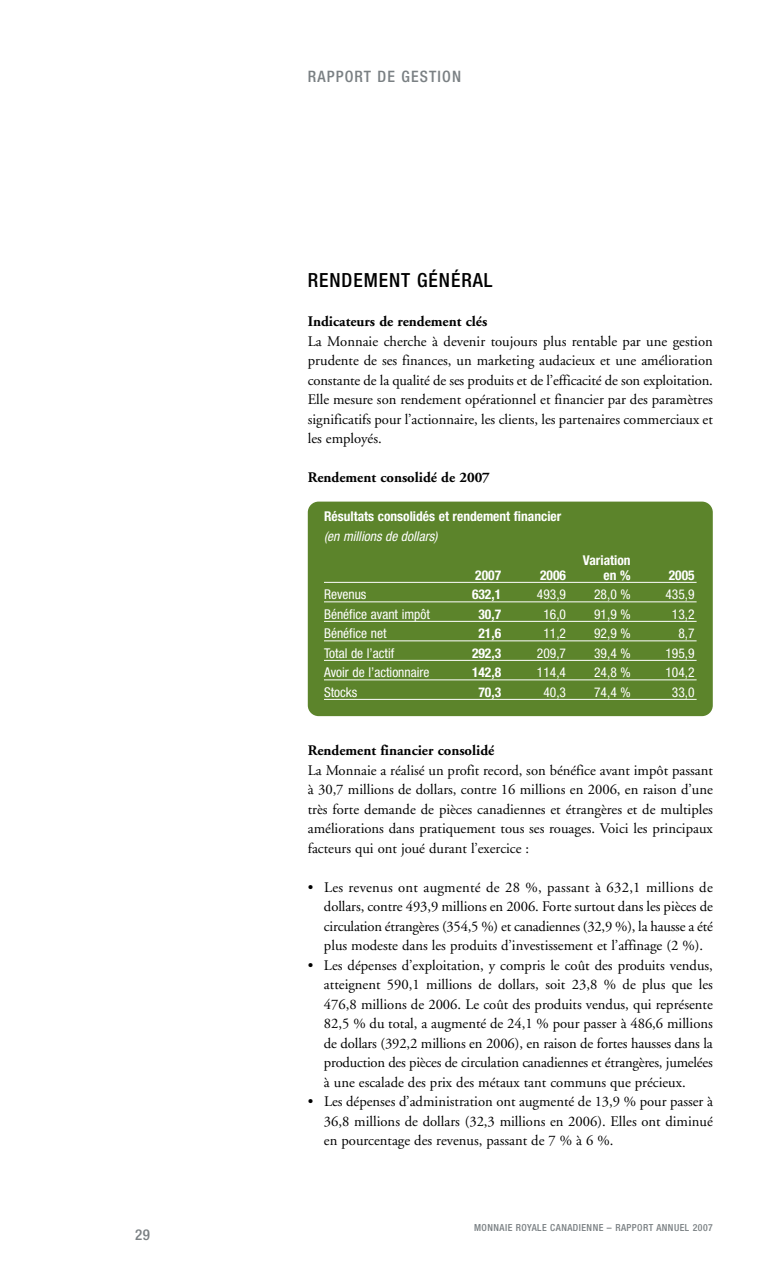
<style>
.page{position:relative;width:783px;height:1263px;background:#fff}
.page>*{position:absolute;margin:0;border:0;box-sizing:border-box;transform-origin:0 0}
.t1{font:500 condensed 19.5px "Helvetica Neue";letter-spacing:.05em;color:#000}
.t2{font:500 condensed 15.75px "Helvetica Neue";letter-spacing:.07em;color:#7a8083}
.t3{font:500 condensed 15px "Helvetica Neue";color:#7a8083}
.t4{font:14.7px/19.5px "Adobe Garamond";color:#000;text-align:justify}
.t5{font:700 14.7px "Adobe Garamond";color:#000}
.t6{font:condensed 13.5px "Helvetica Neue";color:#fff}
.t7{font:700 condensed 13.5px "Helvetica Neue";color:#fff}
.t8{font:italic condensed 13.5px "Helvetica Neue";color:#fff}
.t9{font:500 condensed 9.75px "Helvetica Neue";letter-spacing:.05em;color:#7a8083}
</style>
<div class="page">
<div style="left:308px;top:502px;width:405px;height:214px;background:#5c842b;border-radius:11px"></div>
<hr style="left:324px;top:582px;width:373px;height:1px;background:#fff">
<hr style="left:324px;top:601px;width:373px;height:1px;background:#fff">
<hr style="left:324px;top:621px;width:373px;height:1px;background:#fff">
<hr style="left:324px;top:640px;width:373px;height:1px;background:#fff">
<hr style="left:324px;top:660px;width:373px;height:1px;background:#fff">
<hr style="left:324px;top:679px;width:373px;height:1px;background:#fff">
<hr style="left:324px;top:699px;width:373px;height:1px;background:#fff">
<p class="t3" style="left:135px;top:1229px;width:17px">29</p>
<p class="t2" style="left:308px;top:71px;width:155px">RAPPORT DE GESTION</p>
<h1 class="t1" style="left:308px;top:273px;width:186px">RENDEMENT GÉNÉRAL</h1>
<p class="t5" style="left:308px;top:316px;width:181px">Indicateurs de rendement clés</p>
<p class="t4" style="left:308px;top:332px;width:407px">La Monnaie cherche à devenir toujours plus rentable par une gestion prudente de ses finances, un marketing audacieux et une amélioration constante de la qualité de ses produits et de l’efficacité de son exploitation.<br>Elle mesure son rendement opérationnel et financier par des paramètres significatifs pour l’actionnaire, les clients, les partenaires commerciaux et les employés.</p>
<p class="t5" style="left:308px;top:472px;width:184px">Rendement consolidé de 2007</p>
<p class="t7" style="left:324px;top:511px;width:239px">Résultats consolidés et rendement financier</p>
<p class="t8" style="left:324px;top:531px;width:115px">(en millions de dollars)</p>
<p class="t7" style="left:583px;top:555px;width:49px">Variation</p>
<p class="t7" style="left:475px;top:570px;width:27px">2007</p>
<p class="t7" style="left:540px;top:570px;width:27px">2006</p>
<p class="t7" style="left:604px;top:570px;width:29px">en %</p>
<p class="t7" style="left:669px;top:570px;width:27px">2005</p>
<p class="t6" style="left:324px;top:589px;width:44px">Revenus</p>
<p class="t7" style="left:472px;top:589px;width:31px">632,1</p>
<p class="t6" style="left:537px;top:589px;width:31px">493,9</p>
<p class="t6" style="left:594px;top:589px;width:38px">28,0 %</p>
<p class="t6" style="left:665px;top:589px;width:31px">435,9</p>
<p class="t6" style="left:324px;top:609px;width:107px">Bénéfice avant impôt</p>
<p class="t7" style="left:478px;top:609px;width:24px">30,7</p>
<p class="t6" style="left:543px;top:609px;width:24px">16,0</p>
<p class="t6" style="left:594px;top:609px;width:38px">91,9 %</p>
<p class="t6" style="left:672px;top:609px;width:24px">13,2</p>
<p class="t6" style="left:324px;top:628px;width:64px">Bénéfice net</p>
<p class="t7" style="left:478px;top:628px;width:24px">21,6</p>
<p class="t6" style="left:543px;top:628px;width:24px">11,2</p>
<p class="t6" style="left:594px;top:628px;width:38px">92,9 %</p>
<p class="t6" style="left:678px;top:628px;width:18px">8,7</p>
<p class="t6" style="left:324px;top:648px;width:72px">Total de l’actif</p>
<p class="t7" style="left:472px;top:648px;width:31px">292,3</p>
<p class="t6" style="left:537px;top:648px;width:31px">209,7</p>
<p class="t6" style="left:594px;top:648px;width:38px">39,4 %</p>
<p class="t6" style="left:665px;top:648px;width:31px">195,9</p>
<p class="t6" style="left:324px;top:667px;width:107px">Avoir de l’actionnaire</p>
<p class="t7" style="left:472px;top:667px;width:31px">142,8</p>
<p class="t6" style="left:537px;top:667px;width:31px">114,4</p>
<p class="t6" style="left:594px;top:667px;width:38px">24,8 %</p>
<p class="t6" style="left:665px;top:667px;width:31px">104,2</p>
<p class="t6" style="left:324px;top:687px;width:35px">Stocks</p>
<p class="t7" style="left:478px;top:687px;width:24px">70,3</p>
<p class="t6" style="left:543px;top:687px;width:24px">40,3</p>
<p class="t6" style="left:594px;top:687px;width:38px">74,4 %</p>
<p class="t6" style="left:672px;top:687px;width:24px">33,0</p>
<p class="t5" style="left:308px;top:745px;width:188px">Rendement financier consolidé</p>
<p class="t4" style="left:308px;top:761px;width:407px">La Monnaie a réalisé un profit record, son bénéfice avant impôt passant à 30,7 millions de dollars, contre 16 millions en 2006, en raison d’une très forte demande de pièces canadiennes et étrangères et de multiples améliorations dans pratiquement tous ses rouages. Voici les principaux facteurs qui ont joué durant l’exercice :</p>
<p class="t4" style="left:324px;top:878px;width:390px;text-indent:-16px">• Les revenus ont augmenté de 28 %, passant à 632,1 millions de dollars, contre 493,9 millions en 2006. Forte surtout dans les pièces de circulation étrangères (354,5 %) et canadiennes (32,9 %), la hausse a été plus modeste dans les produits d’investissement et l’affinage (2 %).</p>
<p class="t4" style="left:324px;top:956px;width:390px;text-indent:-16px">• Les dépenses d’exploitation, y compris le coût des produits vendus, atteignent 590,1 millions de dollars, soit 23,8 % de plus que les 476,8 millions de 2006. Le coût des produits vendus, qui représente 82,5 % du total, a augmenté de 24,1 % pour passer à 486,6 millions de dollars (392,2 millions en 2006), en raison de fortes hausses dans la production des pièces de circulation canadiennes et étrangères, jumelées à une escalade des prix des métaux tant communs que précieux.</p>
<p class="t4" style="left:324px;top:1093px;width:390px;text-indent:-16px">• Les dépenses d’administration ont augmenté de 13,9 % pour passer à 36,8 millions de dollars (32,3 millions en 2006). Elles ont diminué en pourcentage des revenus, passant de 7 % à 6 %.</p>
<p class="t9" style="left:474px;top:1224px;width:240px">MONNAIE ROYALE CANADIENNE – RAPPORT ANNUEL 2007</p>
</div>
